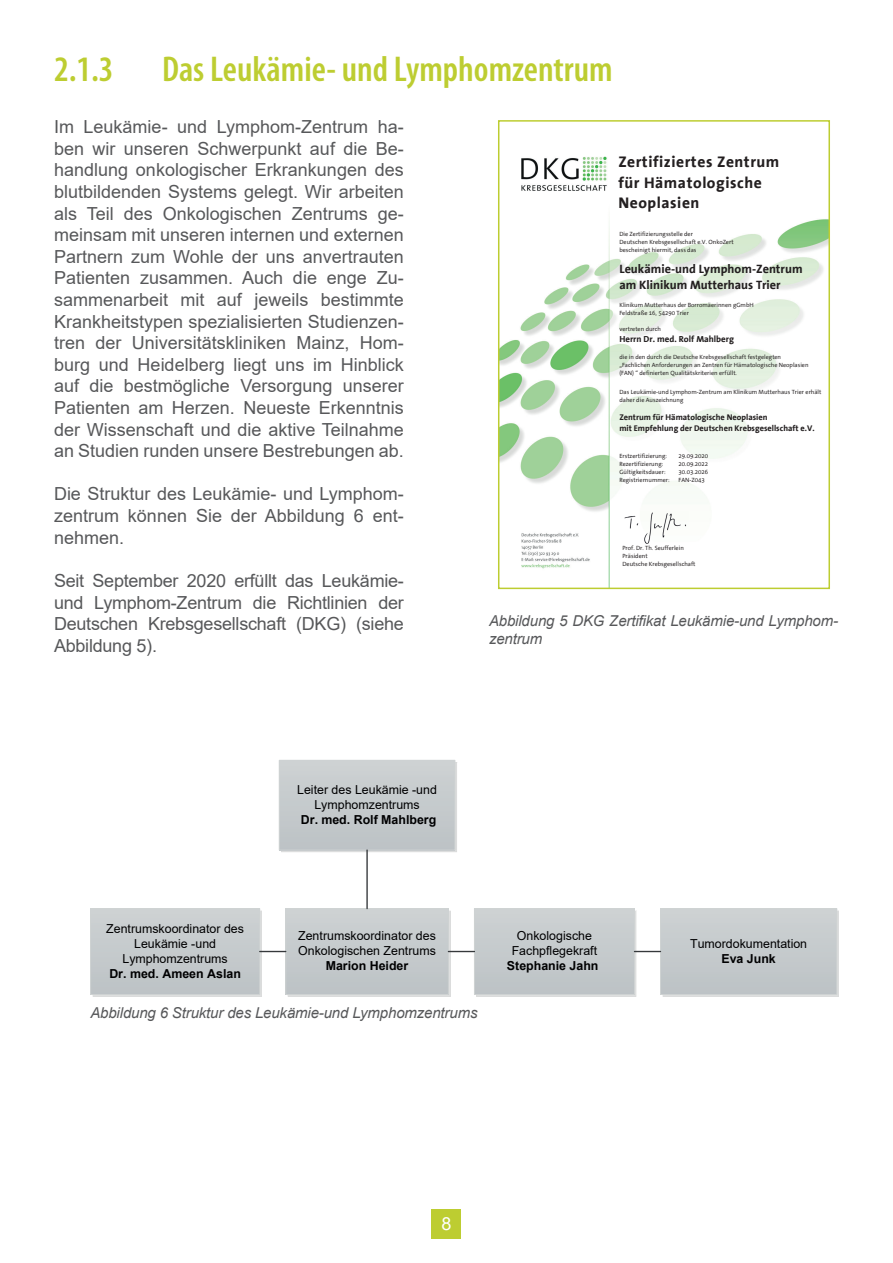
<style>
.page{position:relative;width:893px;height:1263px;background:#fff}
.page>*{position:absolute;margin:0;border:0;box-sizing:border-box;transform-origin:0 0}
.t1{font:600 condensed 36px "Myriad Pro";color:#bdcd31}
.t2{font:18px/21.6px "Arial";color:#57585a;text-align:justify}
.t3{font:18px "Arial";color:#fff}
.t4{font:700 15.6px/20.2px "The Sans Office";letter-spacing:.035em;color:#231f20}
.t5{font:italic 15px/18px "Arial";letter-spacing:-.01em;color:#57585a}
.t6{font:12.45px/14.9px "Arial";color:#000001;text-align:center}
.t7{font:700 12.45px "Arial";color:#000001}
.t8{font:700 12.3px/15.9px "The Sans Office";color:#231f20}
.t9{font:700 8.85px "The Sans Office";color:#231f20}
.t10{font:700 8.4px/10.9px "The Sans Office";color:#231f20}
.t11{font:6.15px/7.9px "The Sans Office";color:#231f20}
</style>
<div class="page">
<div style="left:432px;top:1209px;width:29px;height:30px;background:#bdcd31"></div>
<img style="left:501px;top:156px;width:326px;height:430px">
<div style="left:614px;top:147px;width:190px;height:73px;background:#fff"></div>
<img style="left:622px;top:511px;width:67px;height:33px">
<div style="left:498px;top:120px;width:332px;height:469px;border:2px solid #bdcd31"></div>
<svg style="left:281px;top:762px;width:176px;height:90px"></svg>
<div style="left:279px;top:760px;width:176px;height:90px;background:#c5cbcd"></div>
<div style="left:90px;top:908px;width:170px;height:86px;border:1px solid #cfd3d3"></div>
<div style="left:286px;top:908px;width:163px;height:86px;border:1px solid #cfd3d3"></div>
<div style="left:474px;top:908px;width:161px;height:86px;border:1px solid #cfd3d3"></div>
<div style="left:660px;top:908px;width:177px;height:86px;border:1px solid #cfd3d3"></div>
<hr style="left:366px;top:850px;width:2px;height:58px;background:#36393c">
<svg style="left:92px;top:910px;width:747px;height:86px;background:#cacfd1"></svg>
<h1 class="t1" style="left:54px;top:47px;width:61px">2.1.3</h1>
<h1 class="t1" style="left:162px;top:47px;width:452px">Das Leukämie- und Lymphomzentrum</h1>
<p class="t2" style="left:54px;top:116px;width:351px">Im Leukämie- und Lymphom-Zentrum ha&shy;ben wir unseren Schwerpunkt auf die Be&shy;handlung onkologischer Erkrankungen des blutbildenden Systems gelegt. Wir arbeiten als Teil des Onkologischen Zentrums ge&shy;meinsam mit unseren internen und externen Partnern zum Wohle der uns anvertrauten Patienten zusammen. Auch die enge Zu&shy;sammenarbeit mit auf jeweils bestimmte Krankheitstypen spezialisierten Studienzen&shy;tren der Universitätskliniken Mainz, Hom&shy;burg und Heidelberg liegt uns im Hinblick auf die bestmögliche Versorgung unserer Patienten am Herzen. Neueste Erkenntnis der Wissenschaft und die aktive Teilnahme an Studien runden unsere Bestrebungen ab.</p>
<p class="t2" style="left:54px;top:483px;width:351px">Die Struktur des Leukämie- und Lymphom&shy;zentrum können Sie der Abbildung 6 ent&shy;nehmen.</p>
<p class="t2" style="left:54px;top:570px;width:351px">Seit September 2020 erfüllt das Leukämie&shy;und Lymphom-Zentrum die Richtlinien der Deutschen Krebsgesellschaft (DKG) (siehe Abbildung 5).</p>
<p class="t4" style="left:618px;top:152px;width:163px">Zertifiziertes Zentrum für Hämatologische<br>Neoplasien</p>
<p class="t11" style="left:619px;top:230px;width:116px">Die Zertifizierungsstelle der<br>Deutschen Krebsgesellschaft e.V. OnkoZert bescheinigt hiermit, dass das</p>
<p class="t8" style="left:619px;top:262px;width:185px">Leukämie-und Lymphom-Zentrum am Klinikum Mutterhaus Trier</p>
<p class="t11" style="left:619px;top:301px;width:136px">Klinikum Mutterhaus der Borromäerinnen gGmbH<br>Feldstraße 16, 54290 Trier</p>
<p class="t11" style="left:619px;top:325px;width:43px">vertreten durch</p>
<p class="t9" style="left:619px;top:334px;width:116px">Herrn Dr. med. Rolf Mahlberg</p>
<p class="t11" style="left:619px;top:353px;width:191px">die in den durch die Deutsche Krebsgesellschaft festgelegten „Fachlichen Anforderungen an Zentren für Hämatologische Neoplasien (FAN) “ definierten Qualitätskriterien erfüllt.</p>
<p class="t11" style="left:619px;top:388px;width:204px">Das Leukämie-und Lymphom-Zentrum am Klinikum Mutterhaus Trier erhält daher die Auszeichnung</p>
<p class="t10" style="left:619px;top:412px;width:197px">Zentrum für Hämatologische Neoplasien<br>mit Empfehlung der Deutschen Krebsgesellschaft e.V.</p>
<p class="t11" style="left:619px;top:452px;width:49px">Erstzertifizierung:</p>
<p class="t11" style="left:679px;top:452px;width:31px">29.09.2020</p>
<p class="t11" style="left:619px;top:460px;width:45px">Rezertifizierung:</p>
<p class="t11" style="left:679px;top:460px;width:31px">20.09.2022</p>
<p class="t11" style="left:619px;top:468px;width:48px">Gültigkeitsdauer:</p>
<p class="t11" style="left:679px;top:468px;width:31px">30.03.2026</p>
<p class="t11" style="left:619px;top:476px;width:52px">Registriernummer:</p>
<p class="t11" style="left:679px;top:476px;width:28px">FAN-Z043</p>
<p class="t11" style="left:622px;top:544px;width:75px">Prof. Dr. Th. Seufferlein<br>Präsident<br>Deutsche Krebsgesellschaft</p>
<p class="t5" style="left:489px;top:612px;width:351px">Abbildung 5 DKG Zertifikat Leukämie-und Lymphom&shy;zentrum</p>
<p class="t6" style="left:297px;top:782px;width:141px">Leiter des Leukämie -und<br>Lymphomzentrums</p>
<p class="t7" style="left:301px;top:811px;width:137px">Dr. med. Rolf Mahlberg</p>
<p class="t6" style="left:106px;top:921px;width:139px">Zentrumskoordinator des<br>Leukämie -und<br>Lymphomzentrums</p>
<p class="t7" style="left:109px;top:964px;width:133px">Dr. med. Ameen Aslan</p>
<p class="t6" style="left:298px;top:928px;width:139px;text-align:left">Zentrumskoordinator des<br>Onkologischen Zentrums</p>
<p class="t7" style="left:326px;top:957px;width:84px">Marion Heider</p>
<p class="t5" style="left:90px;top:1004px;width:389px">Abbildung 6 Struktur des Leukämie-und Lymphomzentrums</p>
<p class="t6" style="left:512px;top:928px;width:87px">Onkologische<br>Fachpflegekraft</p>
<p class="t7" style="left:507px;top:957px;width:93px">Stephanie Jahn</p>
<p class="t3" style="left:441px;top:1212px;width:12px">8</p>
<p class="t6" style="left:690px;top:936px;width:119px">Tumordokumentation</p>
<p class="t7" style="left:721px;top:949px;width:56px">Eva Junk</p>
</div>
